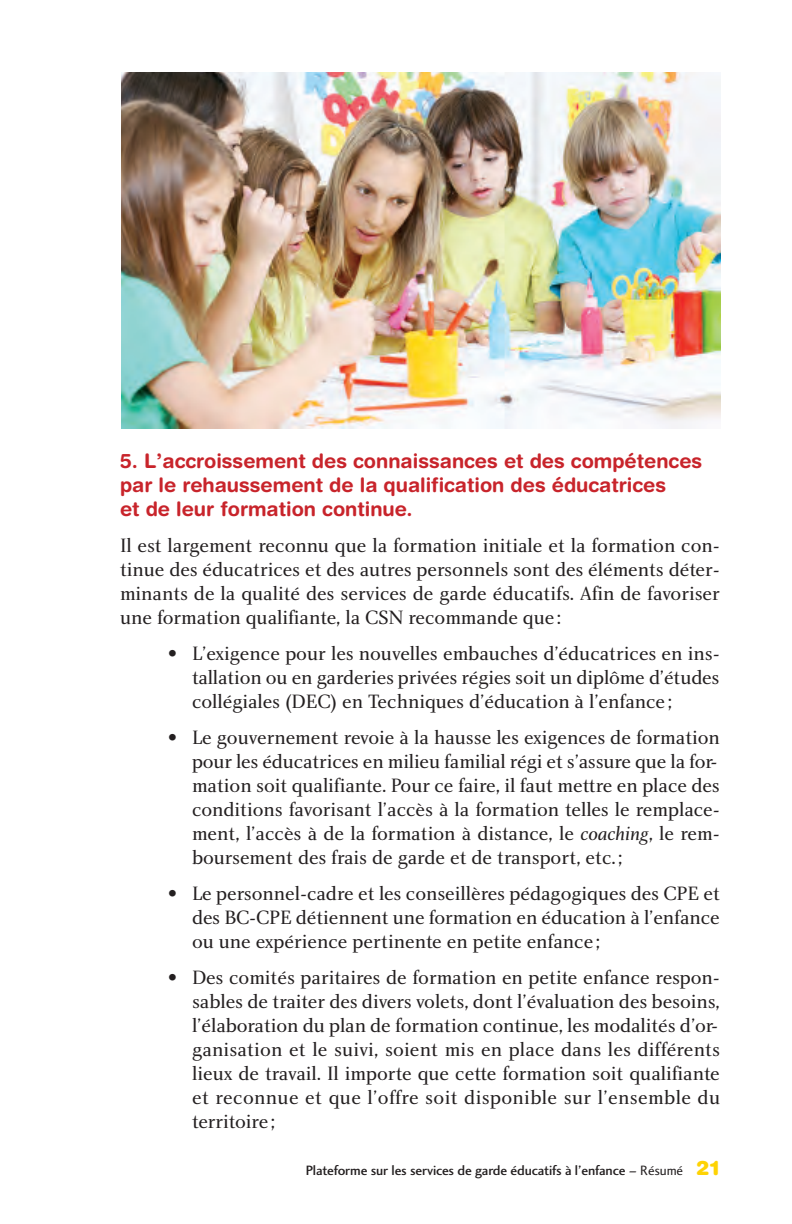
<style>
.page{position:relative;width:792px;height:1224px;background:#fff}
.page>*{position:absolute;margin:0;border:0;box-sizing:border-box;transform-origin:0 0}
.t1{font:20px/24px "Charlotte Book Plain";letter-spacing:-.005em;color:#231f20;text-align:justify}
.t2{font:700 20px/24px "Helvetica Rounded";color:#c8242b}
.t3{font:14px "Charlotte Sans Medium Plain";letter-spacing:-.01em;color:#231f20}
.s1{font-family:"Charlotte Book Italic Plain"}
.s2{font-family:"Charlotte Sans Book Plain"}
.s3{font-family:"Helvetica Rounded";font-weight:900;font-size:20px;color:#fed304}
</style>
<div class="page">
<img style="left:121px;top:72px;width:599px;height:357px">
<p class="t2" style="left:120px;top:451px;width:584px">5. L’accroissement des connaissances et des compétences par le rehaussement de la qualification des éducatrices<br>et de leur formation continue.</p>
<p class="t1" style="left:120px;top:535px;width:601px">Il est largement reconnu que la formation initiale et la formation con - tinue des éducatrices et des autres personnels sont des éléments déter&shy;minants de la qualité des services de garde éducatifs. Afin de favoriser une formation qualifiante, la CSN recommande que :</p>
<p class="t1" style="left:192px;top:643px;width:529px;text-indent:-24px">• L’exigence pour les nouvelles embauches d’éducatrices en ins&shy;tallation ou en garderies privées régies soit un diplôme d’études collégiales (DEC) en Techniques d’éducation à l’enfance;</p>
<p class="t1" style="left:192px;top:727px;width:530px;text-align:left;text-indent:-24px">• Le gouvernement revoie à la hausse les exigences de formation pour les éducatrices en milieu familial régi et s’assure que la for&shy;mation soit qualifiante. Pour ce faire, il faut mettre en place des conditions favorisant l’accès à la formation telles le remplace&shy;ment, l’accès à de la formation à distance, le <span class="s1">coaching</span>, le rem&shy;boursement des frais de garde et de transport, etc.;</p>
<p class="t1" style="left:192px;top:883px;width:530px;text-indent:-24px">• Le personnel-cadre et les conseillères pédagogiques des CPE et des BC-CPE détiennent une formation en éducation à l’enfance ou une expérience pertinente en petite enfance;</p>
<p class="t1" style="left:192px;top:967px;width:530px;text-indent:-24px">• Des comités paritaires de formation en petite enfance respon&shy;sables de traiter des divers volets, dont l’évaluation des besoins, l’élaboration du plan de formation continue, les modalités d’or&shy;ganisation et le suivi, soient mis en place dans les différents lieux de travail. Il importe que cette formation soit qualifiante et reconnue et que l’offre soit disponible sur l’ensemble du territoire;</p>
<p class="t3" style="left:306px;top:1165px;width:416px">Plateforme sur les services de garde éducatifs à l’enfance – <span class="s2">Résumé</span> <span class="s3">21</span></p>
</div>
